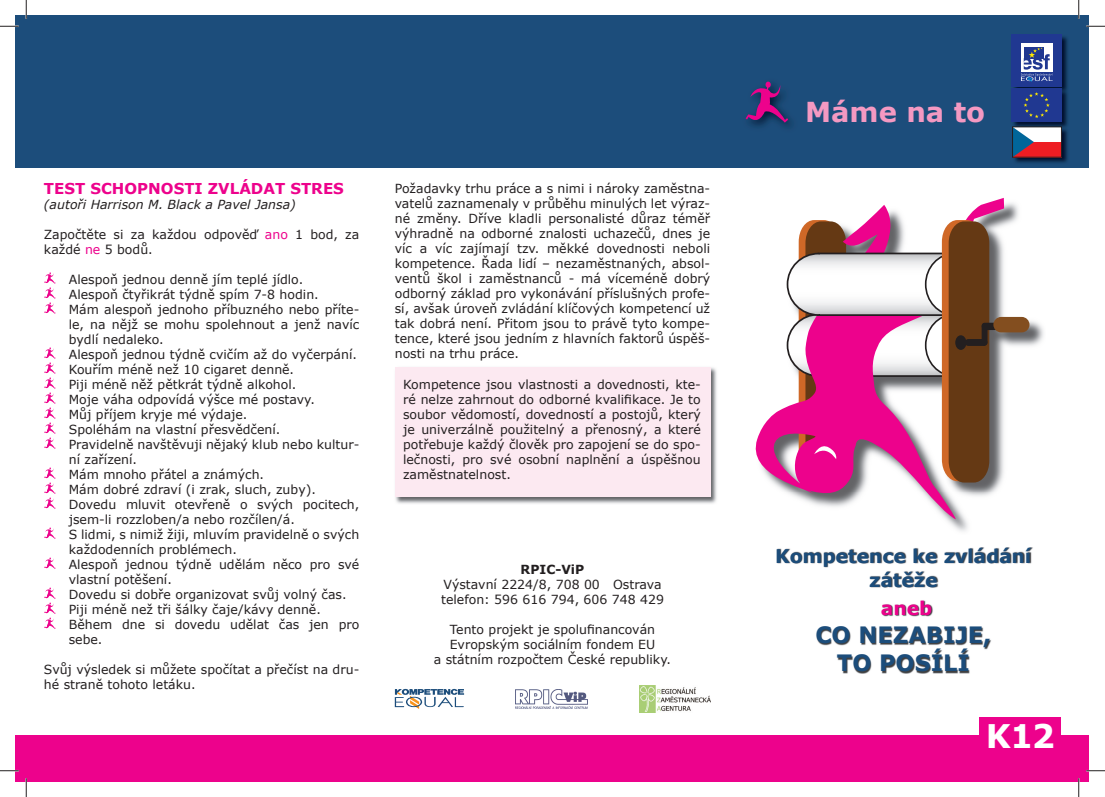
<style>
.page{position:relative;width:1105px;height:797px;background:#fff}
.page>*{position:absolute;margin:0;border:0;box-sizing:border-box;transform-origin:0 0}
.t1{font:700 32.5px "Verdana";color:#fff}
.t2{font:700 27.5px "Verdana";color:#f499c2}
.t3{font:700 22.5px/28.2px "Verdana";color:#1c4d7b;text-align:center}
.t4{font:700 18.75px/23.8px "Verdana";color:#1c4d7b;text-align:center}
.t5{font:700 18.75px "Verdana";color:#ed028c}
.t6{font:700 15px "Verdana";color:#ed028c}
.t7{font:12.5px/15px "Verdana";color:#231f20}
.t8{font:italic 12.5px "Verdana";color:#231f20}
.t9{font:700 12.5px "Verdana";color:#231f20}
.s1{color:#ed028c}
</style>
<div class="page">
<img style="left:395px;top:367px;width:322px;height:137px">
<div style="left:395px;top:366px;width:315px;height:130px;background:#fce9f1"></div>
<div style="left:16px;top:16px;width:1073px;height:152px;background:#1c4d7b"></div>
<div style="left:979px;top:717px;width:82px;height:64px;background:#ed028c"></div>
<svg style="left:44px;top:272px;width:12px;height:42px"></svg>
<svg style="left:44px;top:347px;width:12px;height:102px"></svg>
<svg style="left:44px;top:467px;width:12px;height:42px"></svg>
<svg style="left:44px;top:527px;width:12px;height:12px"></svg>
<svg style="left:44px;top:557px;width:12px;height:12px"></svg>
<svg style="left:44px;top:587px;width:12px;height:42px"></svg>
<div style="left:16px;top:735px;width:1073px;height:46px;background:#ed028c"></div>
<img style="left:777px;top:547px;width:256px;height:126px">
<img style="left:745px;top:81px;width:47px;height:46px">
<svg style="left:746px;top:82px;width:42px;height:41px"></svg>
<svg style="left:395px;top:689px;width:69px;height:20px"></svg>
<img style="left:516px;top:689px;width:71px;height:19px">
<img style="left:639px;top:685px;width:71px;height:27px">
<img style="left:1011px;top:36px;width:57px;height:127px">
<div style="left:1012px;top:127px;width:49px;height:30px;background:#fff"></div>
<div style="left:1012px;top:142px;width:49px;height:15px;background:#ee1d23"></div>
<svg style="left:1014px;top:129px;width:20px;height:26px"></svg>
<div style="left:1011px;top:34px;width:51px;height:52px;background:#203891"></div>
<div style="left:1021px;top:44px;width:31px;height:28px;background:#fff"></div>
<svg style="left:1021px;top:47px;width:32px;height:35px"></svg>
<div style="left:1011px;top:89px;width:51px;height:33px;background:#203891"></div>
<svg style="left:1023px;top:92px;width:27px;height:26px"></svg>
<img style="left:948px;top:203px;width:96px;height:329px">
<svg style="left:755px;top:198px;width:249px;height:323px"></svg>
<div style="left:993px;top:317px;width:36px;height:15px;background:#834e1f;border-radius:8px"></div>
<svg style="left:786px;top:220px;width:217px;height:262px"></svg>
<svg style="left:0;top:25px;width:19px;height:2px"></svg>
<svg style="left:1086px;top:25px;width:19px;height:2px"></svg>
<svg style="left:0;top:770px;width:19px;height:1px"></svg>
<svg style="left:1086px;top:770px;width:19px;height:1px"></svg>
<svg style="left:25px;top:0;width:2px;height:19px"></svg>
<svg style="left:25px;top:778px;width:2px;height:19px"></svg>
<svg style="left:1078px;top:0;width:1px;height:19px"></svg>
<svg style="left:1078px;top:778px;width:1px;height:19px"></svg>
<p class="t6" style="left:44px;top:179px;width:301px">TEST SCHOPNOSTI ZVLÁDAT STRES</p>
<p class="t8" style="left:44px;top:196px;width:253px">(autoři Harrison M. Black a Pavel Jansa)</p>
<p class="t7" style="left:44px;top:226px;width:317px">Započtěte si za každou odpověď <span class="s1">ano</span> 1 bod, za každé <span class="s1">ne</span> 5 bodů.</p>
<p class="t7" style="left:69px;top:271px;width:292px">Alespoň jednou denně jím teplé jídlo.<br>Alespoň čtyřikrát týdně spím 7-8 hodin.<br>Mám alespoň jednoho příbuzného nebo příte&shy;le, na nějž se mohu spolehnout a jenž navíc bydlí nedaleko.<br>Alespoň jednou týdně cvičím až do vyčerpání.<br>Kouřím méně než 10 cigaret denně.<br>Piji méně něž pětkrát týdně alkohol.<br>Moje váha odpovídá výšce mé postavy.<br>Můj příjem kryje mé výdaje.<br>Spoléhám na vlastní přesvědčení.<br>Pravidelně navštěvuji nějaký klub nebo kultur&shy;ní zařízení.<br>Mám mnoho přátel a známých.<br>Mám dobré zdraví (i zrak, sluch, zuby).<br>Dovedu mluvit otevřeně o svých pocitech, jsem-li rozzloben/a nebo rozčílen/á.<br>S lidmi, s nimiž žiji, mluvím pravidelně o svých každodenních problémech.<br>Alespoň jednou týdně udělám něco pro své vlastní potěšení.<br>Dovedu si dobře organizovat svůj volný čas.<br>Piji méně než tři šálky čaje/kávy denně.<br>Během dne si dovedu udělat čas jen pro sebe.</p>
<p class="t7" style="left:44px;top:661px;width:317px">Svůj výsledek si můžete spočítat a přečíst na dru&shy;hé straně tohoto letáku.</p>
<p class="t7" style="left:395px;top:180px;width:317px;text-align:justify">Požadavky trhu práce a s nimi i nároky zaměstna&shy;vatelů zaznamenaly v průběhu minulých let výraz&shy;né změny. Dříve kladli personalisté důraz téměř výhradně na odborné znalosti uchazečů, dnes je víc a víc zajímají tzv. měkké dovednosti neboli kompetence. Řada lidí – nezaměstnaných, absol&shy;ventů škol i zaměstnanců - má víceméně dobrý odborný základ pro vykonávání příslušných profe&shy;sí, avšak úroveň zvládání klíčových kompetencí už tak dobrá není. Přitom jsou to právě tyto kompe&shy;tence, které jsou jedním z hlavních faktorů úspěš&shy;nosti na trhu práce.</p>
<p class="t7" style="left:403px;top:377px;width:299px;text-align:justify">Kompetence jsou vlastnosti a dovednosti, kte&shy;ré nelze zahrnout do odborné kvalifikace. Je to soubor vědomostí, dovedností a postojů, který je univerzálně použitelný a přenosný, a které potřebuje každý člověk pro zapojení se do spo&shy;lečnosti, pro své osobní naplnění a úspěšnou zaměstnatelnost.</p>
<p class="t9" style="left:521px;top:561px;width:65px">RPIC-ViP</p>
<p class="t7" style="left:441px;top:576px;width:224px">Výstavní 2224/8, 708 00 Ostrava telefon: 596 616 794, 606 748 429</p>
<p class="t7" style="left:434px;top:621px;width:239px;text-align:center">Tento projekt je spolufinancován<br>Evropským sociálním fondem EU<br>a státním rozpočtem České republiky.</p>
<h2 class="t2" style="left:805px;top:95px;width:181px">Máme na to</h2>
<h3 class="t4" style="left:775px;top:543px;width:258px">Kompetence ke zvládání zátěže</h3>
<h3 class="t5" style="left:881px;top:596px;width:53px">aneb</h3>
<h3 class="t3" style="left:815px;top:620px;width:177px">CO NEZABIJE,<br>TO POSÍLÍ</h3>
<h1 class="t1" style="left:986px;top:715px;width:71px">K12</h1>
</div>
